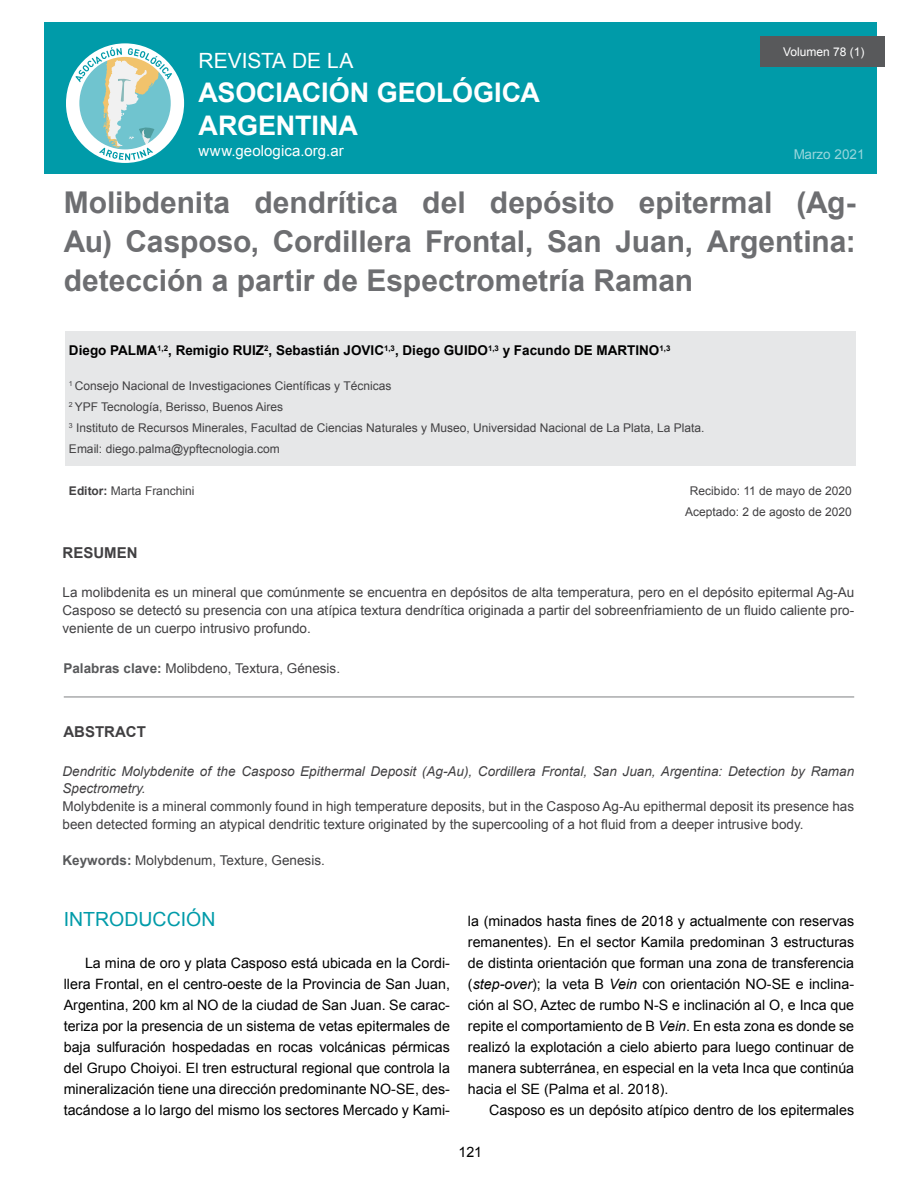
<style>
.page{position:relative;width:918px;height:1188px;background:#fff}
.page>*{position:absolute;margin:0;border:0;box-sizing:border-box;transform-origin:0 0}
.t1{font:700 30px/39px "Arial";color:#6d6e71;text-align:justify}
.t2{font:700 27px/33px "Arial";letter-spacing:-.005em;color:#fff}
.t3{font:21px "Arial";color:#fff}
.t4{font:19.5px "Arial";color:#009ba9}
.t5{font:15px "Arial";letter-spacing:.005em;color:#fff}
.t6{font:700 15px "Arial";color:#414042}
.t7{font:14.25px/21px "Arial";color:#000;text-align:justify}
.t8{font:13.5px/18px "Arial";color:#414042;text-align:justify}
.t9{font:italic 13.5px/18px "Arial";color:#414042}
.t10{font:700 13.5px "Arial";color:#000}
.t11{font:13.5px "Arial";color:#fff}
.t12{font:12px/21px "Arial";color:#414042}
.t13{font:12px "Arial";color:#fff}
.s1{font-weight:700}
.s2{font-weight:700;color:#58595b}
.s3{font-style:italic}
</style>
<div class="page">
<div style="left:44px;top:22px;width:833px;height:152px;background:#009ba9"></div>
<div style="left:760px;top:36px;width:125px;height:31px;background:#58595b"></div>
<svg style="left:66px;top:43px;width:118px;height:120px"></svg>
<div style="left:65px;top:331px;width:790px;height:135px;background:#e6e7e8"></div>
<hr style="left:64px;top:697px;width:790px;height:1px;background:#7e8083">
<p class="t13" style="left:783px;top:44px;width:83px">Volumen 78 (1)</p>
<h3 class="t3" style="left:199px;top:47px;width:156px">REVISTA DE LA</h3>
<h2 class="t2" style="left:199px;top:77px;width:343px">ASOCIACIÓN GEOLÓGICA<br>ARGENTINA</h2>
<p class="t5" style="left:199px;top:141px;width:147px">www.geologica.org.ar</p>
<p class="t11" style="left:793px;top:145px;width:73px">Marzo 2021</p>
<h1 class="t1" style="left:64px;top:184px;width:793px">Molibdenita dendrítica del depósito epitermal (Ag-Au) Casposo, Cordillera Frontal, San Juan, Argentina: detección a partir de Espectrometría Raman</h1>
<p class="t10" style="left:69px;top:342px;width:603px">Diego PALMA<sup>1,2</sup>, Remigio RUIZ<sup>2</sup>, Sebastián JOVIC<sup>1,3</sup>, Diego GUIDO<sup>1,3</sup> y Facundo DE MARTINO<sup>1,3</sup></p>
<p class="t12" style="left:69px;top:375px;width:637px"><sup>1</sup> Consejo Nacional de Investigaciones Científicas y Técnicas<br><sup>2</sup> YPF Tecnología, Berisso, Buenos Aires<br><sup>3</sup> Instituto de Recursos Minerales, Facultad de Ciencias Naturales y Museo, Universidad Nacional de La Plata, La Plata.<br>Email: diego.palma@ypftecnologia.com</p>
<p class="t12" style="left:69px;top:480px;width:127px"><span class="s1">Editor:</span> Marta Franchini</p>
<p class="t12" style="left:685px;top:480px;width:168px;text-align:center">Recibido: 11 de mayo de 2020<br>Aceptado: 2 de agosto de 2020</p>
<p class="t6" style="left:63px;top:543px;width:76px">RESUMEN</p>
<p class="t8" style="left:63px;top:583px;width:793px">La molibdenita es un mineral que comúnmente se encuentra en depósitos de alta temperatura, pero en el depósito epitermal Ag-Au Casposo se detectó su presencia con una atípica textura dendrítica originada a partir del sobreenfriamiento de un fluido caliente pro&shy;veniente de un cuerpo intrusivo profundo.</p>
<p class="t8" style="left:63px;top:660px;width:278px"><span class="s2">Palabras clave:</span> Molibdeno, Textura, Génesis.</p>
<p class="t6" style="left:63px;top:721px;width:84px">ABSTRACT</p>
<p class="t9" style="left:63px;top:762px;width:793px">Dendritic Molybdenite of the Casposo Epithermal Deposit (Ag-Au), Cordillera Frontal, San Juan, Argentina: Detection by Raman<br>Spectrometry.</p>
<p class="t8" style="left:63px;top:798px;width:793px">Molybdenite is a mineral commonly found in high temperature deposits, but in the Casposo Ag-Au epithermal deposit its presence has been detected forming an atypical dendritic texture originated by the supercooling of a hot fluid from a deeper intrusive body.</p>
<p class="t8" style="left:63px;top:852px;width:264px"><span class="s2">Keywords:</span> Molybdenum, Texture, Genesis.</p>
<h3 class="t4" style="left:64px;top:906px;width:153px">INTRODUCCIÓN</h3>
<p class="t7" style="left:64px;top:952px;width:388px;text-indent:21px">La mina de oro y plata Casposo está ubicada en la Cordi&shy;llera Frontal, en el centro-oeste de la Provincia de San Juan, Argentina, 200 km al NO de la ciudad de San Juan. Se carac&shy;teriza por la presencia de un sistema de vetas epitermales de baja sulfuración hospedadas en rocas volcánicas pérmicas del Grupo Choiyoi. El tren estructural regional que controla la mineralización tiene una dirección predominante NO-SE, des&shy;tacándose a lo largo del mismo los sectores Mercado y Kami-</p>
<p class="t7" style="left:468px;top:910px;width:388px">la (minados hasta fines de 2018 y actualmente con reservas remanentes). En el sector Kamila predominan 3 estructuras de distinta orientación que forman una zona de transferencia (<span class="s3">step-over</span>); la veta B <span class="s3">Vein</span> con orientación NO-SE e inclina&shy;ción al SO, Aztec de rumbo N-S e inclinación al O, e Inca que repite el comportamiento de B <span class="s3">Vein</span>. En esta zona es donde se realizó la explotación a cielo abierto para luego continuar de manera subterránea, en especial en la veta Inca que continúa hacia el SE (Palma et al. 2018).</p>
<p class="t7" style="left:489px;top:1099px;width:366px">Casposo es un depósito atípico dentro de los epitermales</p>
<p class="t7" style="left:458px;top:1141px;width:25px">121</p>
</div>
